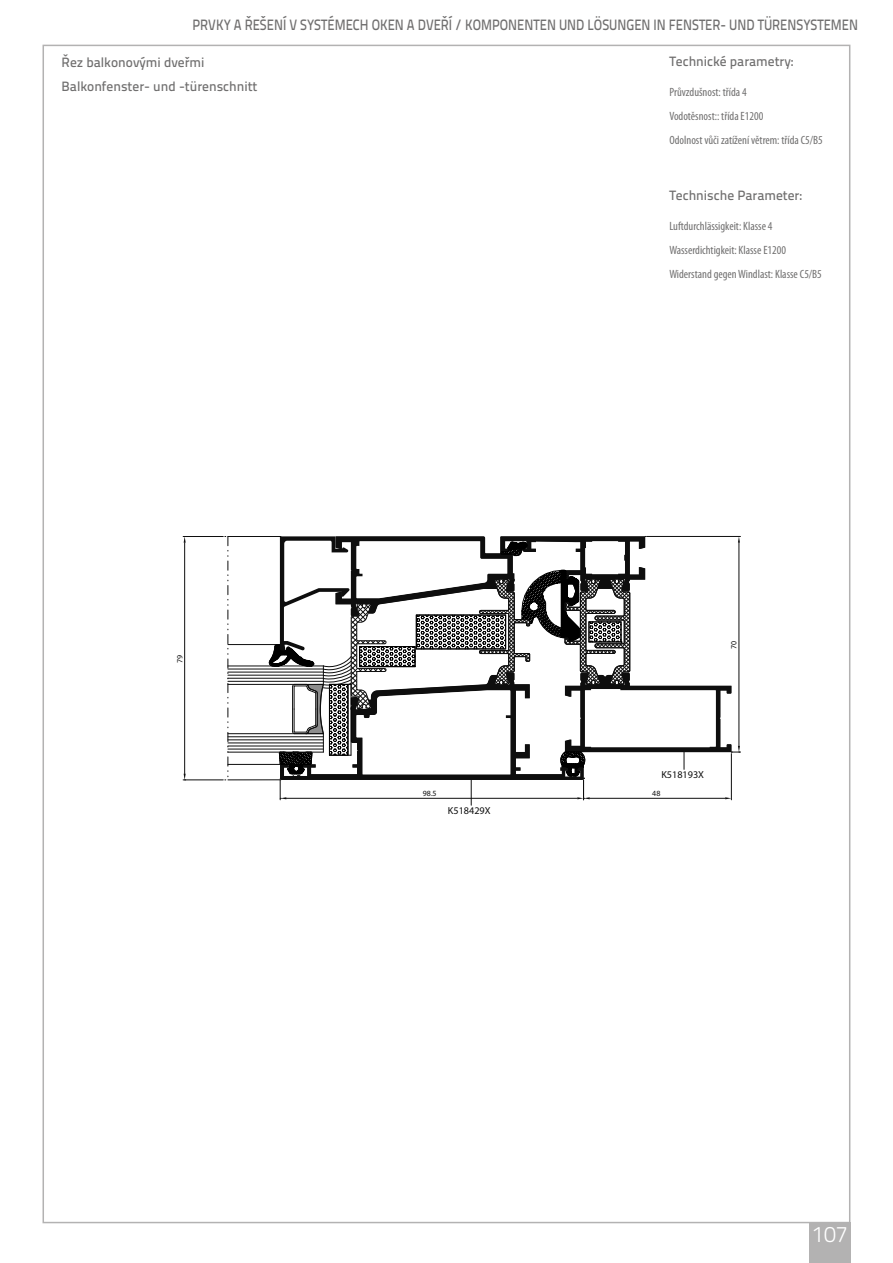
<style>
.page{position:relative;width:893px;height:1263px;background:#fff}
.page>*{position:absolute;margin:0;border:0;box-sizing:border-box;transform-origin:0 0}
.t1{font:22.5px "Titillium Text 22 L 250 wt";color:#fff}
.t2{font:15px "Titillium Text 22 L 600 wt";color:#706f6f;scale:.86 1}
.t3{font:13.5px/24px "Titillium Text 22 L 600 wt";color:#706f6f}
.t4{font:condensed 12px/24px "Myriad Pro";color:#706f6f}
.t5{font:10.2px "Myriad Pro";color:#0e0e0e}
.t6{font:7.95px "Myriad Pro";color:#0e0e0e}
</style>
<div class="page">
<hr style="left:0;top:0;width:1px;height:1263px;background:#000">
<div style="left:809px;top:1222px;width:41px;height:41px;background:#b3b2b2"></div>
<hr style="left:183px;top:536px;width:40px;height:1px;background:#0e0e0e">
<hr style="left:183px;top:780px;width:40px;height:1px;background:#0e0e0e">
<hr style="left:184px;top:543px;width:1px;height:231px;background:#0e0e0e">
<svg style="left:184px;top:774px;width:2px;height:7px"></svg>
<hr style="left:228px;top:779px;width:53px;height:1px;background:#0e0e0e">
<hr style="left:228px;top:764px;width:52px;height:1px;background:#0e0e0e">
<svg style="left:225px;top:536px;width:4px;height:245px"></svg>
<hr style="left:228px;top:536px;width:53px;height:1px;background:#0e0e0e">
<hr style="left:228px;top:644px;width:52px;height:1px;background:#0e0e0e">
<hr style="left:228px;top:675px;width:95px;height:1px;background:#0e0e0e">
<hr style="left:228px;top:678px;width:95px;height:1px;background:#0e0e0e">
<hr style="left:228px;top:681px;width:95px;height:1px;background:#0e0e0e">
<hr style="left:228px;top:672px;width:95px;height:1px;background:#0e0e0e">
<hr style="left:228px;top:684px;width:95px;height:1px;background:#0e0e0e">
<hr style="left:228px;top:743px;width:95px;height:1px;background:#0e0e0e">
<hr style="left:228px;top:739px;width:95px;height:1px;background:#0e0e0e">
<hr style="left:228px;top:736px;width:95px;height:1px;background:#0e0e0e">
<hr style="left:228px;top:746px;width:95px;height:1px;background:#0e0e0e">
<hr style="left:228px;top:733px;width:95px;height:1px;background:#0e0e0e">
<hr style="left:228px;top:749px;width:95px;height:1px;background:#0e0e0e">
<hr style="left:228px;top:752px;width:95px;height:1px;background:#0e0e0e">
<hr style="left:228px;top:669px;width:95px;height:1px;background:#0e0e0e">
<hr style="left:228px;top:666px;width:95px;height:1px;background:#0e0e0e">
<svg style="left:268px;top:536px;width:472px;height:269px"></svg>
<p class="t2" style="left:193px;top:14px;width:775px">PRVKY A ŘEŠENÍ V SYSTÉMECH OKEN A DVEŘÍ / KOMPONENTEN UND LÖSUNGEN IN FENSTER- UND TÜRENSYSTEMEN</p>
<p class="t3" style="left:62px;top:49px;width:197px">Řez balkonovými dveřmi<br>Balkonfenster- und -türenschnitt</p>
<p class="t3" style="left:669px;top:48px;width:126px">Technické parametry:</p>
<p class="t4" style="left:669px;top:80px;width:155px">Průvzdušnost: třída 4<br>Vodotěsnost:: třída E1200<br>Odolnost vůči zatížení větrem: třída C5/B5</p>
<p class="t3" style="left:669px;top:182px;width:134px">Technische Parameter:</p>
<p class="t4" style="left:669px;top:214px;width:154px">Luftdurchlässigkeit: Klasse 4<br>Wasserdichtigkeit: Klasse E1200<br>Widerstand gegen Windlast: Klasse C5/B5</p>
<p class="t6" style="left:175px;top:663px;width:10px;rotate:-90deg">79</p>
<p class="t6" style="left:729px;top:649px;width:10px;rotate:-90deg">70</p>
<p class="t5" style="left:661px;top:768px;width:44px">K518193X</p>
<p class="t6" style="left:423px;top:788px;width:15px">98.5</p>
<p class="t6" style="left:652px;top:788px;width:10px">48</p>
<p class="t5" style="left:448px;top:804px;width:44px">K518429X</p>
<h1 class="t1" style="left:812px;top:1217px;width:37px">107</h1>
</div>
